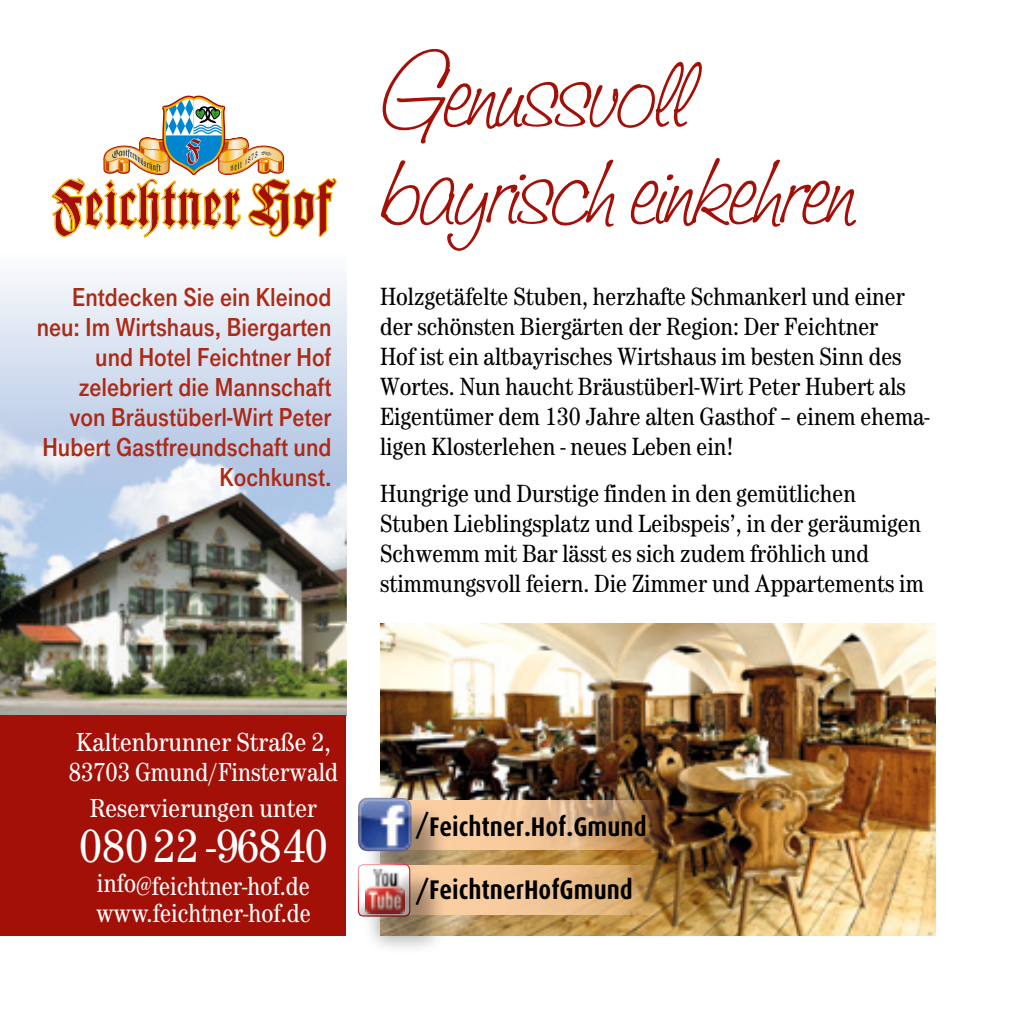
<style>
.page{position:relative;width:1021px;height:1021px;background:#fff}
.page>*{position:absolute;margin:0;border:0;box-sizing:border-box;transform-origin:0 0}
.t1{font:48px "Tele Antiqua";color:#fff}
.t2{font:27px/30px "Tele Grotesk Fett";color:#ac2a16;text-align:right}
.t3{font:27px/30px "Tele Antiqua";color:#fff}
.t4{font:27px/27px "Tele Antiqua";color:#fff;scale:.95 1}
.t5{font:700 27px "Dax Condensed";color:#000}
.t6{font:25.8px/30px "Tele Antiqua";color:#000}
</style>
<div class="page">
<img style="left:380px;top:623px;width:555px;height:312px">
<img style="left:0;top:276px;width:346px;height:440px">
<img style="left:185px;top:492px;width:55px;height:24px">
<div style="left:0;top:716px;width:61px;height:219px;background:#a31008"></div>
<div style="left:61px;top:716px;width:285px;height:219px;background:#a31008"></div>
<svg style="left:51px;top:96px;width:286px;height:142px"></svg>
<svg style="left:381px;top:158px;width:475px;height:93px"></svg>
<svg style="left:382px;top:49px;width:319px;height:94px"></svg>
<svg style="left:411px;top:799px;width:248px;height:50px"></svg>
<div style="left:363px;top:802px;width:85px;height:86px;background:#000;opacity:.35"></div>
<img style="left:358px;top:797px;width:53px;height:54px">
<svg style="left:412px;top:865px;width:247px;height:49px"></svg>
<div style="left:362px;top:868px;width:85px;height:85px;background:#000;opacity:.35"></div>
<div style="left:352px;top:863px;width:60px;height:40px;background:#fff;opacity:.75"></div>
<div style="left:352px;top:865px;width:60px;height:52px;background:#000;opacity:.39"></div>
<p class="t2" style="left:37px;top:282px;width:296px">Entdecken Sie ein Kleinod neu: Im Wirtshaus, Biergarten und Hotel Feichtner Hof zelebriert die Mannschaft von Bräustüberl-Wirt Peter<br>Hubert Gastfreundschaft und<br>Kochkunst.</p>
<p class="t6" style="left:380px;top:281px;width:551px">Holzgetäfelte Stuben, herzhafte Schmankerl und einer der schönsten Biergärten der Region: Der Feichtner<br>Hof ist ein altbayrisches Wirtshaus im besten Sinn des Wortes. Nun haucht Bräustüberl-Wirt Peter Hubert als Eigentümer dem 130 Jahre alten Gasthof – einem ehema&shy;ligen Klosterlehen - neues Leben ein!</p>
<p class="t6" style="left:380px;top:478px;width:545px">Hungrige und Durstige finden in den gemütlichen Stuben Lieblingsplatz und Leibspeis’, in der geräumigen Schwemm mit Bar lässt es sich zudem fröhlich und stimmungsvoll feiern. Die Zimmer und Appartements im</p>
<p class="t3" style="left:69px;top:727px;width:271px">Kaltenbrunner Straße 2,<br>83703 Gmund/Finsterwald</p>
<p class="t3" style="left:90px;top:793px;width:229px">Reservierungen unter</p>
<h1 class="t1" style="left:79px;top:819px;width:250px">08022 -96840</h1>
<p class="t4" style="left:96px;top:872px;width:227px">info@feichtner-hof.de www.feichtner-hof.de</p>
<p class="t5" style="left:415px;top:811px;width:233px">/Feichtner.Hof.Gmund</p>
<p class="t5" style="left:415px;top:874px;width:219px">/FeichtnerHofGmund</p>
</div>
